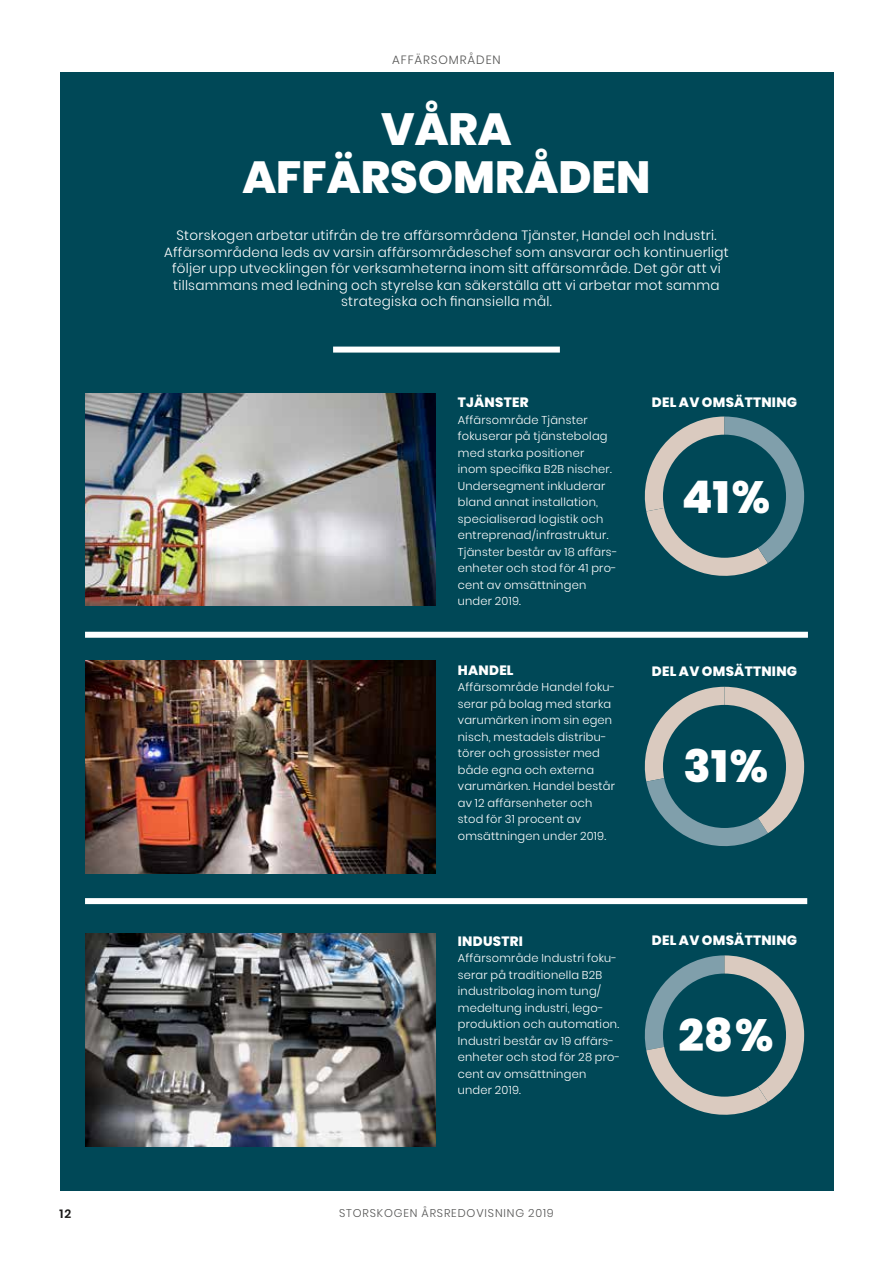
<style>
.page{position:relative;width:893px;height:1263px;background:#fff}
.page>*{position:absolute;margin:0;border:0;box-sizing:border-box;transform-origin:0 0}
.t1{font:800 45px/48px "Poppins";color:#fff;text-align:center}
.t2{font:300 13.5px/16.5px "Poppins";letter-spacing:.02em;color:#fff;text-align:center}
.t3{font:800 13.5px "Poppins";letter-spacing:.02em;color:#fff}
.t4{font:300 12px "Poppins";color:#565655}
.t5{font:600 12px "Poppins";color:#181716}
.t6{font:300 11.4px/16.5px "Poppins";letter-spacing:.02em;color:#fff}
.t7{font:300 11.25px "Poppins";letter-spacing:.075em;color:#565655}
</style>
<div class="page">
<div style="left:60px;top:72px;width:773px;height:1119px;background:#004857"></div>
<div style="left:333px;top:347px;width:227px;height:6px;background:#fff"></div>
<div style="left:85px;top:632px;width:723px;height:6px;background:#fff"></div>
<div style="left:85px;top:898px;width:722px;height:6px;background:#fff"></div>
<img style="left:85px;top:934px;width:351px;height:212px">
<img style="left:85px;top:660px;width:351px;height:213px">
<img style="left:85px;top:393px;width:351px;height:213px">
<svg style="left:645px;top:687px;width:159px;height:159px"></svg>
<svg style="left:645px;top:955px;width:159px;height:160px"></svg>
<svg style="left:645px;top:416px;width:159px;height:160px"></svg>
<div style="left:663px;top:435px;width:123px;height:123px;background:#004857;border-radius:50%"></div>
<div style="left:663px;top:705px;width:123px;height:123px;background:#004857;border-radius:50%"></div>
<div style="left:663px;top:973px;width:123px;height:124px;background:#004857;border-radius:50%"></div>
<p class="t4" style="left:392px;top:53px;width:8px">aff</p>
<p class="t4" style="left:415px;top:53px;width:44px">ärsområden</p>
<h1 class="t1" style="left:242px;top:106px;width:410px">VÅRA<br>AFFÄRSOMRÅDEN</h1>
<p class="t2" style="left:164px;top:227px;width:566px">Storskogen arbetar utifrå n de tre affä rsområdena Tjä nster, Handel och Industri.<br>Affä rsområdena leds av varsin affä rsområdeschef som ansvarar och kontinuerligt följer upp utvecklingen för verksamheterna inom sitt affä rsområde. Det gör att vi tillsammans med ledning och styrelse kan sä kerstä lla att vi arbetar mot samma strategiska och finansiella må l.</p>
<p class="t3" style="left:458px;top:395px;width:72px">TJÄNSTER</p>
<p class="t6" style="left:458px;top:412px;width:161px">Affärsområde Tjänster fokuserar på tjänstebolag med starka positioner<br>inom specifika B2B nischer.<br>Undersegment inkluderar bland annat installation, specialiserad logistik och entreprenad/infrastruktur.<br>Tjänster består av 18 affärs&shy;enheter och stod för 41 pro&shy;cent av omsättningen under 2019.</p>
<p class="t3" style="left:458px;top:662px;width:57px">HANDEL</p>
<p class="t6" style="left:458px;top:679px;width:159px">Affärsområde Handel foku&shy;serar på bolag med starka varumärken inom sin egen nisch, mestadels distribu&shy;törer och grossister med både egna och externa varumärken. Handel består av 12 affärsenheter och stod för 31 procent av omsättningen under 2019.</p>
<p class="t3" style="left:652px;top:395px;width:147px">DEL AV OMSÄTTNING</p>
<h1 class="t1" style="left:682px;top:474px;width:90px">41%</h1>
<p class="t3" style="left:652px;top:663px;width:147px">DEL AV OMSÄTTNING</p>
<h1 class="t1" style="left:684px;top:742px;width:86px">31%</h1>
<p class="t3" style="left:458px;top:933px;width:67px">INDUSTRI</p>
<p class="t6" style="left:458px;top:950px;width:164px">Affärsområde Industri foku&shy;serar på traditionella B2B industribolag inom tung/ medeltung industri, lego&shy;produktion och automation.<br>Industri består av 19 affärs&shy;enheter och stod för 28 pro&shy;cent av omsättningen under 2019.</p>
<p class="t3" style="left:652px;top:932px;width:147px">DEL AV OMSÄTTNING</p>
<h1 class="t1" style="left:678px;top:1011px;width:96px">28%</h1>
<p class="t5" style="left:60px;top:1207px;width:13px">12</p>
<p class="t7" style="left:339px;top:1207px;width:216px">STORSKOGEN ÅRSREDOVISNING 2019</p>
</div>
